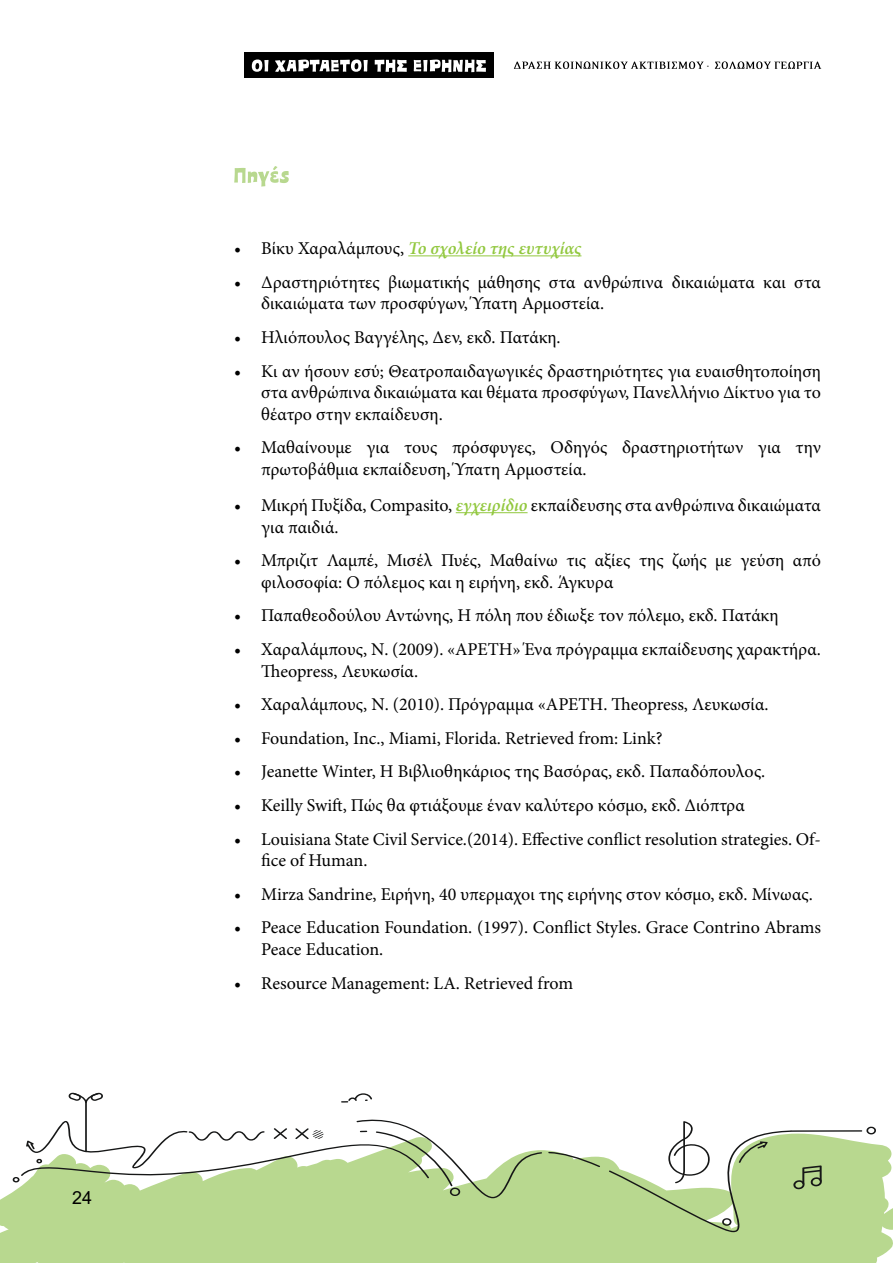
<style>
.page{position:relative;width:893px;height:1263px;background:#fff}
.page>*{position:absolute;margin:0;border:0;box-sizing:border-box;transform-origin:0 0}
.t1{font:18px/21.6px "Minion Pro";color:#000}
.t2{font:italic 600 18px "Minion Pro";color:#92c83f}
.t3{font:18px "Arial";color:#000}
.s1{font-weight:400;font-style:normal;color:#000}
.s2{font-weight:600;font-style:italic;color:#92c83f}
</style>
<div class="page">
<div style="left:0;top:1142px;width:866px;height:121px;background:#b8d88f"></div>
<svg style="left:356px;top:1130px;width:506px;height:102px;fill:#b8d88f"></svg>
<svg style="left:668px;top:1121px;width:43px;height:62px"></svg>
<svg style="left:722px;top:1218px;width:10px;height:8px"></svg>
<svg style="left:12px;top:1093px;width:449px;height:103px"></svg>
<svg style="left:739px;top:1141px;width:29px;height:22px"></svg>
<svg style="left:793px;top:1165px;width:30px;height:24px"></svg>
<svg style="left:866px;top:1126px;width:27px;height:137px"></svg>
<svg style="left:514px;top:61px;width:195px;height:8px"></svg>
<svg style="left:715px;top:61px;width:106px;height:8px"></svg>
<div style="left:244px;top:52px;width:250px;height:26px;background:#000"></div>
<svg style="left:252px;top:60px;width:17px;height:12px"></svg>
<svg style="left:275px;top:60px;width:93px;height:12px"></svg>
<svg style="left:375px;top:60px;width:32px;height:12px"></svg>
<svg style="left:414px;top:60px;width:72px;height:12px"></svg>
<hr style="left:408px;top:255px;width:173px;height:1px;background:#92c83f">
<hr style="left:456px;top:512px;width:72px;height:1px;background:#92c83f">
<svg style="left:234px;top:166px;width:55px;height:21px"></svg>
<p class="t3" style="left:72px;top:1185px;width:22px">24</p>
<p class="t2" style="left:234px;top:236px;width:349px"><span class="s1">• Βίκυ Χαραλάμπους,</span> Το σχολείο της ευτυχίας</p>
<p class="t1" style="left:261px;top:271px;width:561px;text-indent:-27px">• Δραστηριότητες βιωματικής μάθησης στα ανθρώπινα δικαιώματα και στα δικαιώματα των προσφύγων, Ύπατη Αρμοστεία.</p>
<p class="t1" style="left:234px;top:326px;width:328px">• Ηλιόπουλος Βαγγέλης, Δεν, εκδ. Πατάκη.</p>
<p class="t1" style="left:261px;top:360px;width:561px;text-align:justify;text-indent:-27px">• Κι αν ήσουν εσύ; Θεατροπαιδαγωγικές δραστηριότητες για ευαισθητοποίηση στα ανθρώπινα δικαιώματα και θέματα προσφύγων, Πανελλήνιο Δίκτυο για το θέατρο στην εκπαίδευση.</p>
<p class="t1" style="left:261px;top:437px;width:561px;text-indent:-27px">• Μαθαίνουμε για τους πρόσφυγες, Οδηγός δραστηριοτήτων για την πρωτοβάθμια εκπαίδευση, Ύπατη Αρμοστεία.</p>
<p class="t1" style="left:261px;top:494px;width:561px;text-indent:-27px">• Μικρή Πυξίδα, Compasito, <span class="s2">εγχειρίδιο</span> εκπαίδευσης στα ανθρώπινα δικαιώματα για παιδιά.</p>
<p class="t1" style="left:261px;top:550px;width:561px;text-indent:-27px">• Μπριζιτ Λαμπέ, Μισέλ Πυές, Μαθαίνω τις αξίες της ζωής με γεύση από φιλοσοφία: Ο πόλεμος και η ειρήνη, εκδ. Άγκυρα</p>
<p class="t1" style="left:234px;top:605px;width:546px">• Παπαθεοδούλου Αντώνης, Η πόλη που έδιωξε τον πόλεμο, εκδ. Πατάκη</p>
<p class="t1" style="left:261px;top:638px;width:561px;text-indent:-27px">• Χαραλάμπους, Ν. (2009). «ΑΡΕΤΗ» Ένα πρόγραμμα εκπαίδευσης χαρακτήρα.<br>Theopress, Λευκωσία.</p>
<p class="t1" style="left:234px;top:694px;width:536px">• Χαραλάμπους, Ν. (2010). Πρόγραμμα «ΑΡΕΤΗ. Theopress, Λευκωσία.</p>
<p class="t1" style="left:234px;top:727px;width:430px">• Foundation, Inc., Miami, Florida. Retrieved from: Link?</p>
<p class="t1" style="left:234px;top:761px;width:533px">• Jeanette Winter, Η Βιβλιοθηκάριος της Βασόρας, εκδ. Παπαδόπουλος.</p>
<p class="t1" style="left:234px;top:794px;width:512px">• Keilly Swift, Πώς θα φτιάξουμε έναν καλύτερο κόσμο, εκδ. Διόπτρα</p>
<p class="t1" style="left:261px;top:828px;width:561px;text-indent:-27px">• Louisiana State Civil Service.(2014). Effective conflict resolution strategies. Of&shy;fice of Human.</p>
<p class="t1" style="left:234px;top:883px;width:580px">• Mirza Sandrine, Ειρήνη, 40 υπερμαχοι της ειρήνης στον κόσμο, εκδ. Μίνωας.</p>
<p class="t1" style="left:261px;top:917px;width:561px;text-indent:-27px">• Peace Education Foundation. (1997). Conflict Styles. Grace Contrino Abrams<br>Peace Education.</p>
<p class="t1" style="left:234px;top:972px;width:340px">• Resource Management: LA. Retrieved from</p>
</div>
